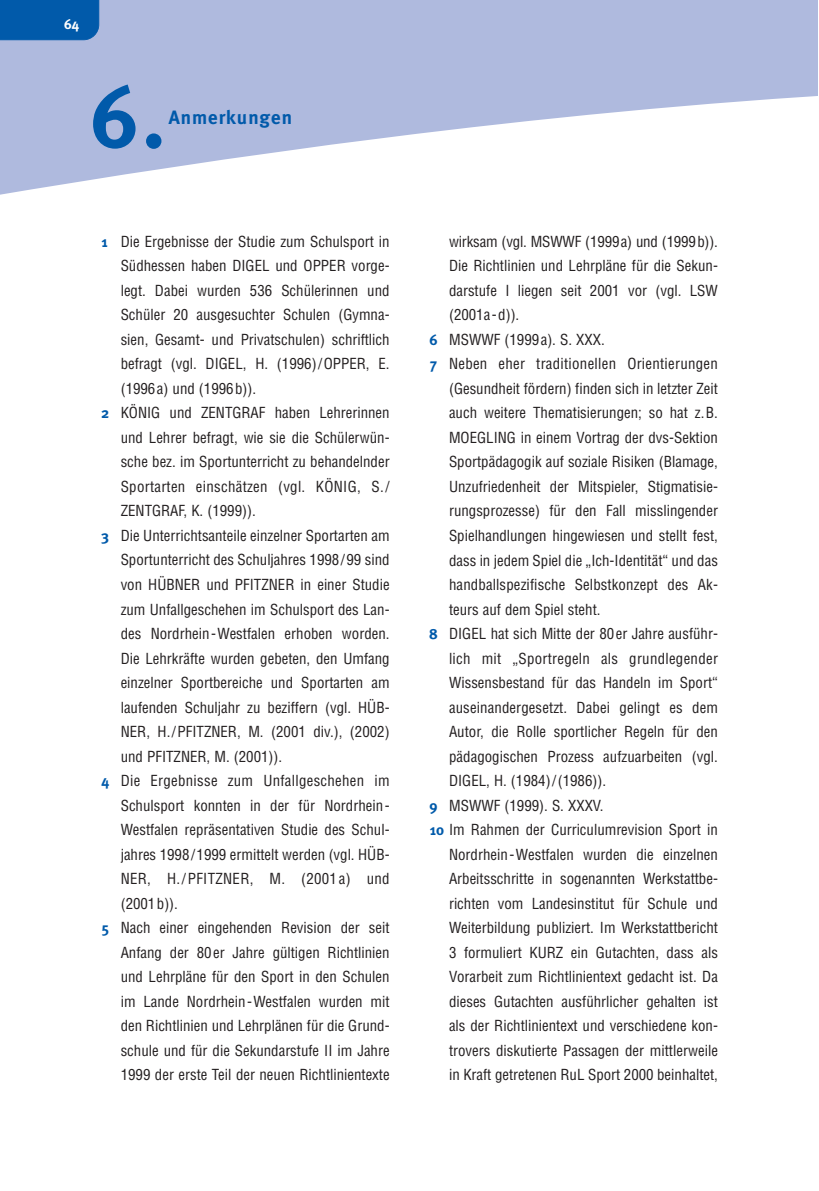
<style>
.page{position:relative;width:819px;height:1191px;background:#fff}
.page>*{position:absolute;margin:0;border:0;box-sizing:border-box;transform-origin:0 0}
.t1{font:700 87.5px "Meta";color:#015aaa}
.t2{font:700 19.25px "Meta";letter-spacing:.055em;color:#015aaa}
.t3{font:condensed 14.88px "Helvetica";color:#231f20}
.t4{font:condensed 14.88px "Helvetica";letter-spacing:.02em;color:#231f20}
.t5{font:700 14px "Meta";color:#fff}
.s1{font-family:"Meta";font-weight:700;font-stretch:normal;color:#015aaa}
</style>
<div class="page">
<svg style="left:0;top:1px;width:817px;height:194px;fill:#afbade"></svg>
<div style="left:0;top:1px;width:99px;height:39px;background:#015aaa"></div>
<p class="t5" style="left:64px;top:19px;width:16px">64</p>
<h1 class="t1" style="left:90px;top:82px;width:76px">6.</h1>
<p class="t2" style="left:169px;top:110px;width:125px">Anmerkungen</p>
<p class="t3" style="left:101px;top:236px;width:290px"><span class="s1">1</span> Die Ergebnisse der Studie zum Schulsport in</p>
<p class="t3" style="left:121px;top:260px;width:270px">Südhessen haben DIGEL und OPPER vorge-</p>
<p class="t3" style="left:121px;top:285px;width:270px">legt. Dabei wurden 536 Schülerinnen und</p>
<p class="t3" style="left:121px;top:309px;width:270px">Schüler 20 ausgesuchter Schulen (Gymna-</p>
<p class="t3" style="left:121px;top:334px;width:270px">sien, Gesamt- und Privatschulen) schriftlich</p>
<p class="t3" style="left:121px;top:358px;width:270px">befragt (vgl. DIGEL, H. (1996)/OPPER, E.</p>
<p class="t3" style="left:121px;top:383px;width:137px">(1996a) und (1996b)).</p>
<p class="t3" style="left:101px;top:407px;width:290px"><span class="s1">2</span> KÖNIG und ZENTGRAF haben Lehrerinnen</p>
<p class="t3" style="left:121px;top:432px;width:270px">und Lehrer befragt, wie sie die Schülerwün-</p>
<p class="t3" style="left:121px;top:456px;width:270px">sche bez. im Sportunterricht zu behandelnder</p>
<p class="t4" style="left:121px;top:481px;width:270px">Sportarten einschätzen (vgl. KÖNIG, S./</p>
<p class="t3" style="left:121px;top:505px;width:136px">ZENTGRAF, K. (1999)).</p>
<p class="t3" style="left:101px;top:530px;width:290px"><span class="s1">3</span> Die Unterrichtsanteile einzelner Sportarten am</p>
<p class="t3" style="left:121px;top:554px;width:270px">Sportunterricht des Schuljahres 1998/99 sind</p>
<p class="t3" style="left:121px;top:579px;width:270px">von HÜBNER und PFITZNER in einer Studie</p>
<p class="t3" style="left:121px;top:603px;width:270px">zum Unfallgeschehen im Schulsport des Lan-</p>
<p class="t3" style="left:121px;top:628px;width:270px">des Nordrhein-Westfalen erhoben worden.</p>
<p class="t3" style="left:121px;top:652px;width:270px">Die Lehrkräfte wurden gebeten, den Umfang</p>
<p class="t3" style="left:121px;top:677px;width:270px">einzelner Sportbereiche und Sportarten am</p>
<p class="t3" style="left:121px;top:701px;width:270px">laufenden Schuljahr zu beziffern (vgl. HÜB-</p>
<p class="t3" style="left:121px;top:726px;width:270px">NER, H./PFITZNER, M. (2001 div.), (2002)</p>
<p class="t3" style="left:121px;top:750px;width:163px">und PFITZNER, M. (2001)).</p>
<p class="t4" style="left:101px;top:775px;width:290px"><span class="s1">4</span> Die Ergebnisse zum Unfallgeschehen im</p>
<p class="t3" style="left:121px;top:799px;width:270px">Schulsport konnten in der für Nordrhein-</p>
<p class="t3" style="left:121px;top:824px;width:270px">Westfalen repräsentativen Studie des Schul-</p>
<p class="t3" style="left:121px;top:848px;width:270px">jahres 1998/1999 ermittelt werden (vgl. HÜB-</p>
<p class="t4" style="left:121px;top:873px;width:270px">NER, H./PFITZNER, M. (2001a) und</p>
<p class="t3" style="left:121px;top:897px;width:59px">(2001b)).</p>
<p class="t3" style="left:101px;top:922px;width:290px"><span class="s1">5</span> Nach einer eingehenden Revision der seit</p>
<p class="t3" style="left:121px;top:946px;width:270px">Anfang der 80er Jahre gültigen Richtlinien</p>
<p class="t3" style="left:121px;top:971px;width:270px">und Lehrpläne für den Sport in den Schulen</p>
<p class="t3" style="left:121px;top:995px;width:270px">im Lande Nordrhein-Westfalen wurden mit</p>
<p class="t3" style="left:121px;top:1020px;width:270px">den Richtlinien und Lehrplänen für die Grund-</p>
<p class="t3" style="left:121px;top:1044px;width:270px">schule und für die Sekundarstufe II im Jahre</p>
<p class="t3" style="left:121px;top:1069px;width:270px">1999 der erste Teil der neuen Richtlinientexte</p>
<p class="t3" style="left:449px;top:236px;width:270px">wirksam (vgl. MSWWF (1999a) und (1999b)).</p>
<p class="t3" style="left:449px;top:260px;width:270px">Die Richtlinien und Lehrpläne für die Sekun-</p>
<p class="t3" style="left:449px;top:285px;width:270px">darstufe I liegen seit 2001 vor (vgl. LSW</p>
<p class="t3" style="left:449px;top:309px;width:72px">(2001a-d)).</p>
<p class="t3" style="left:429px;top:334px;width:177px"><span class="s1">6</span> MSWWF (1999a). S. XXX.</p>
<p class="t4" style="left:429px;top:358px;width:290px"><span class="s1">7</span> Neben eher traditionellen Orientierungen</p>
<p class="t3" style="left:449px;top:383px;width:270px">(Gesundheit fördern) finden sich in letzter Zeit</p>
<p class="t3" style="left:449px;top:407px;width:270px">auch weitere Thematisierungen; so hat z.B.</p>
<p class="t3" style="left:449px;top:432px;width:270px">MOEGLING in einem Vortrag der dvs-Sektion</p>
<p class="t3" style="left:449px;top:456px;width:270px">Sportpädagogik auf soziale Risiken (Blamage,</p>
<p class="t3" style="left:449px;top:481px;width:270px">Unzufriedenheit der Mitspieler, Stigmatisie-</p>
<p class="t3" style="left:449px;top:505px;width:270px">rungsprozesse) für den Fall misslingender</p>
<p class="t3" style="left:449px;top:530px;width:270px">Spielhandlungen hingewiesen und stellt fest,</p>
<p class="t3" style="left:449px;top:554px;width:270px">dass in jedem Spiel die „Ich-Identität“ und das</p>
<p class="t3" style="left:449px;top:579px;width:270px">handballspezifische Selbstkonzept des Ak-</p>
<p class="t3" style="left:449px;top:603px;width:153px">teurs auf dem Spiel steht.</p>
<p class="t3" style="left:429px;top:628px;width:290px"><span class="s1">8</span> DIGEL hat sich Mitte der 80er Jahre ausführ-</p>
<p class="t4" style="left:449px;top:652px;width:270px">lich mit „Sportregeln als grundlegender</p>
<p class="t3" style="left:449px;top:677px;width:270px">Wissensbestand für das Handeln im Sport“</p>
<p class="t3" style="left:449px;top:701px;width:270px">auseinandergesetzt. Dabei gelingt es dem</p>
<p class="t3" style="left:449px;top:726px;width:270px">Autor, die Rolle sportlicher Regeln für den</p>
<p class="t3" style="left:449px;top:750px;width:270px">pädagogischen Prozess aufzuarbeiten (vgl.</p>
<p class="t3" style="left:449px;top:775px;width:158px">DIGEL, H. (1984)/(1986)).</p>
<p class="t3" style="left:429px;top:799px;width:176px"><span class="s1">9</span> MSWWF (1999). S. XXXV.</p>
<p class="t3" style="left:429px;top:824px;width:290px"><span class="s1">10</span> Im Rahmen der Curriculumrevision Sport in</p>
<p class="t3" style="left:449px;top:848px;width:270px">Nordrhein-Westfalen wurden die einzelnen</p>
<p class="t3" style="left:449px;top:873px;width:270px">Arbeitsschritte in sogenannten Werkstattbe-</p>
<p class="t3" style="left:449px;top:897px;width:270px">richten vom Landesinstitut für Schule und</p>
<p class="t3" style="left:449px;top:922px;width:270px">Weiterbildung publiziert. Im Werkstattbericht</p>
<p class="t3" style="left:449px;top:946px;width:270px">3 formuliert KURZ ein Gutachten, dass als</p>
<p class="t3" style="left:449px;top:971px;width:270px">Vorarbeit zum Richtlinientext gedacht ist. Da</p>
<p class="t3" style="left:449px;top:995px;width:270px">dieses Gutachten ausführlicher gehalten ist</p>
<p class="t3" style="left:449px;top:1020px;width:270px">als der Richtlinientext und verschiedene kon-</p>
<p class="t3" style="left:449px;top:1044px;width:270px">trovers diskutierte Passagen der mittlerweile</p>
<p class="t3" style="left:449px;top:1069px;width:270px">in Kraft getretenen RuL Sport 2000 beinhaltet,</p>
</div>
